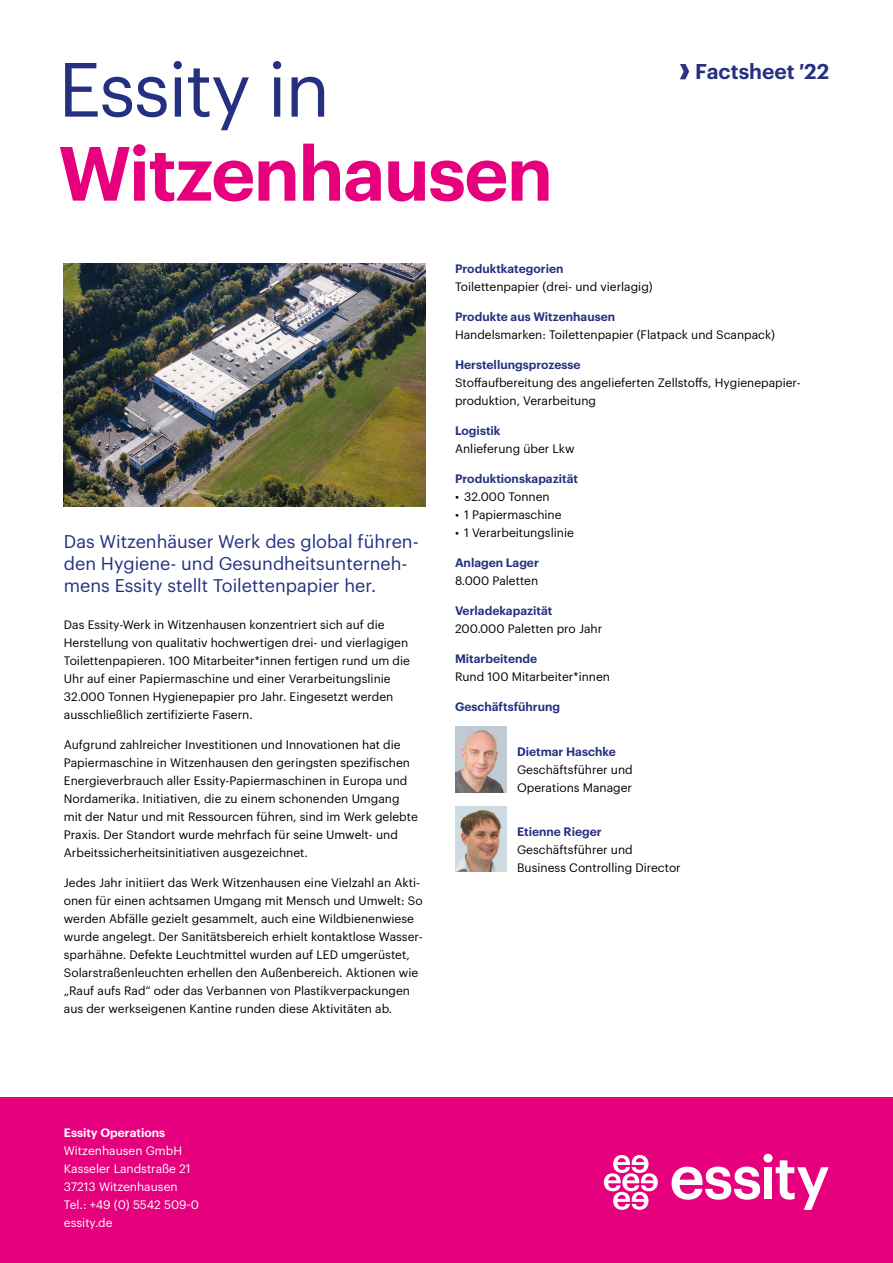
<style>
.page{position:relative;width:893px;height:1263px;background:#fff}
.page>*{position:absolute;margin:0;border:0;box-sizing:border-box;transform-origin:0 0}
.t1{font:600 75px "Graphik";letter-spacing:-.02em;color:#e6007d}
.t2{font:75px "Graphik";letter-spacing:-.02em;color:#253081}
.t3{font:600 21px "Graphik";color:#253081}
.Titel{font:18px/21.6px "Graphik";color:#253081}
.fliess{font:12px/18px "Graphik";color:#000}
.Blau{font:600 12px "Graphik";color:#253081}
.fliess-2{font:600 12px "Graphik";color:#253081}
.fliess-3{font:12px "Graphik";color:#fff}
.fliess-4{font:600 12px/18px "Graphik";color:#fff}
.s1{font-weight:400}
</style>
<div class="page">
<img style="left:680px;top:64px;width:9px;height:15px">
<div style="left:0;top:1097px;width:893px;height:166px;background:#e6007d"></div>
<div style="left:764px;top:1167px;width:8px;height:32px;background:#fff"></div>
<div style="left:763px;top:1154px;width:10px;height:8px;background:#fff;border-radius:50%"></div>
<svg style="left:776px;top:1160px;width:53px;height:50px"></svg>
<svg style="left:672px;top:1166px;width:88px;height:34px"></svg>
<svg style="left:604px;top:1155px;width:54px;height:55px"></svg>
<img style="left:64px;top:264px;width:361px;height:242px">
<img style="left:455px;top:727px;width:52px;height:65px">
<img style="left:455px;top:806px;width:52px;height:66px">
<p class="t2" style="left:58px;top:33px;width:273px">Essity in</p>
<p class="t1" style="left:58px;top:116px;width:496px">Witzenhausen</p>
<p class="t3" style="left:695px;top:55px;width:135px">Factsheet ′22</p>
<p class="Titel" style="left:64px;top:530px;width:356px">Das Witzenhäuser Werk des global führen&shy;den Hygiene- und Gesundheitsunterneh&shy;mens Essity stellt Toilettenpapier her.</p>
<p class="fliess" style="left:64px;top:615px;width:348px">Das Essity-Werk in Witzenhausen konzentriert sich auf die Herstellung von qualitativ hochwertigen drei- und vierlagigen Toilettenpapieren. 100 Mitarbeiter*innen fertigen rund um die Uhr auf einer Papiermaschine und einer Verarbeitungslinie 32.000 Tonnen Hygienepapier pro Jahr. Eingesetzt werden ausschließlich zertifizierte Fasern.</p>
<p class="fliess" style="left:64px;top:735px;width:355px">Aufgrund zahlreicher Investitionen und Innovationen hat die Papiermaschine in Witzenhausen den geringsten spezifischen Energieverbrauch aller Essity-Papiermaschinen in Europa und Nordamerika. Initiativen, die zu einem schonenden Umgang mit der Natur und mit Ressourcen führen, sind im Werk gelebte Praxis. Der Standort wurde mehrfach für seine Umwelt- und Arbeitssicherheitsinitiativen ausgezeichnet.</p>
<p class="fliess" style="left:64px;top:873px;width:360px">Jedes Jahr initiiert das Werk Witzenhausen eine Vielzahl an Akti&shy;onen für einen achtsamen Umgang mit Mensch und Umwelt: So werden Abfälle gezielt gesammelt, auch eine Wildbienenwiese wurde angelegt. Der Sanitätsbereich erhielt kontaktlose Wasser&shy;sparhähne. Defekte Leuchtmittel wurden auf LED umgerüstet, Solarstraßenleuchten erhellen den Außenbereich. Aktionen wie „Rauf aufs Rad“ oder das Verbannen von Plastikverpackungen aus der werkseigenen Kantine runden diese Aktivitäten ab.</p>
<p class="fliess-2" style="left:455px;top:260px;width:110px">Produktkategorien</p>
<p class="fliess" style="left:455px;top:277px;width:199px">Toilettenpapier (drei- und vierlagig)</p>
<p class="Blau" style="left:455px;top:308px;width:162px">Produkte aus Witzenhausen</p>
<p class="fliess" style="left:455px;top:325px;width:322px">Handelsmarken: Toilettenpapier (Flatpack und Scanpack)</p>
<p class="fliess-2" style="left:455px;top:356px;width:127px">Herstellungsprozesse</p>
<p class="fliess" style="left:455px;top:373px;width:347px">Stoffaufbereitung des angelieferten Zellstoffs, Hygienepapier&shy;produktion, Verarbeitung</p>
<p class="fliess-2" style="left:455px;top:422px;width:47px">Logistik</p>
<p class="fliess" style="left:455px;top:439px;width:121px">Anlieferung über Lkw</p>
<p class="Blau" style="left:455px;top:470px;width:124px">Produktionskapazität</p>
<p class="fliess" style="left:455px;top:487px;width:96px">• 32.000 Tonnen</p>
<p class="fliess" style="left:455px;top:505px;width:108px">• 1 Papiermaschine</p>
<p class="fliess" style="left:455px;top:523px;width:120px">• 1 Verarbeitungslinie</p>
<p class="Blau" style="left:455px;top:554px;width:85px">Anlagen Lager</p>
<p class="fliess" style="left:455px;top:571px;width:85px">8.000 Paletten</p>
<p class="Blau" style="left:455px;top:602px;width:99px">Verladekapazität</p>
<p class="fliess" style="left:455px;top:619px;width:149px">200.000 Paletten pro Jahr</p>
<p class="fliess-2" style="left:455px;top:650px;width:84px">Mitarbeitende</p>
<p class="fliess" style="left:455px;top:667px;width:157px">Rund 100 Mitarbeiter*innen</p>
<p class="fliess-2" style="left:455px;top:698px;width:107px">Geschäftsführung</p>
<p class="Blau" style="left:517px;top:742px;width:100px">Dietmar Haschke</p>
<p class="fliess" style="left:517px;top:759px;width:117px">Geschäftsführer und<br>Operations Manager</p>
<p class="Blau" style="left:517px;top:822px;width:86px">Etienne Rieger</p>
<p class="fliess" style="left:517px;top:839px;width:165px">Geschäftsführer und<br>Business Controlling Director</p>
<p class="fliess-4" style="left:64px;top:1123px;width:120px">Essity Operations<br><span class="s1">Witzenhausen GmbH</span></p>
<p class="fliess-3" style="left:64px;top:1160px;width:128px">Kasseler Landstraße 21</p>
<p class="fliess-3" style="left:64px;top:1178px;width:115px">37213 Witzenhausen</p>
<p class="fliess-3" style="left:64px;top:1196px;width:137px">Tel.: +49 (0) 5542 509-0</p>
<p class="fliess-3" style="left:64px;top:1214px;width:50px">essity.de</p>
</div>
